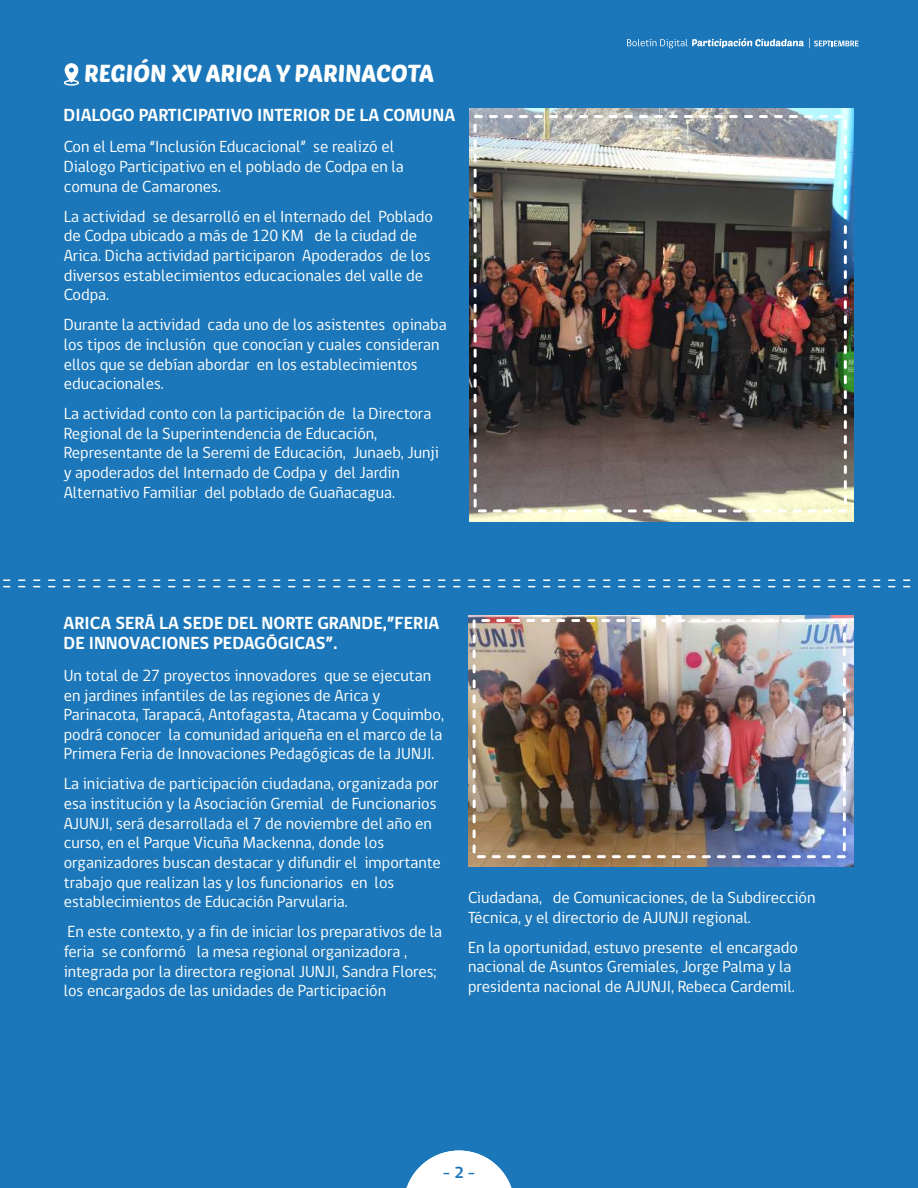
<style>
.page{position:relative;width:918px;height:1188px;background:#1b77b9}
.page>*{position:absolute;margin:0;border:0;box-sizing:border-box;transform-origin:0 0}
.t1{font:24px "Poetsen One";letter-spacing:-.005em;color:#fff}
.t2{font:700 18px/19.6px "gob CL";color:#fff}
.t3{font:16.5px/19.6px "gob CL";color:#fff}
.t4{font:700 16.5px "gob CL";color:#1b77b9}
</style>
<div class="page">
<img style="left:470px;top:109px;width:384px;height:412px">
<svg style="left:64px;top:63px;width:15px;height:19px"></svg>
<div style="left:64px;top:80px;width:15px;height:6px;border:2px solid #fff;border-radius:50%"></div>
<svg style="left:406px;top:1151px;width:106px;height:37px"></svg>
<svg style="left:3px;top:579px;width:908px;height:8px"></svg>
<div style="left:474px;top:115px;width:373px;height:397px;border:3px dashed #fff"></div>
<img style="left:468px;top:616px;width:385px;height:251px">
<div style="left:473px;top:619px;width:373px;height:239px;border:3px dashed #fff"></div>
<svg style="left:627px;top:38px;width:232px;height:10px"></svg>
<h1 class="t1" style="left:84px;top:58px;width:351px">REGIÓN XV ARICA Y PARINACOTA</h1>
<p class="t2" style="left:64px;top:106px;width:393px">DIALOGO PARTICIPATIVO INTERIOR DE LA COMUNA</p>
<p class="t3" style="left:64px;top:138px;width:342px">Con el Lema “Inclusión Educacional” se realizó el<br>Dialogo Participativo en el poblado de Codpa en la comuna de Camarones.</p>
<p class="t3" style="left:64px;top:207px;width:371px">La actividad se desarrolló en el Internado del Poblado de Codpa ubicado a más de 120 KM de la ciudad de Arica. Dicha actividad participaron Apoderados de los diversos establecimientos educacionales del valle de Codpa.</p>
<p class="t3" style="left:64px;top:315px;width:384px">Durante la actividad cada uno de los asistentes opinaba los tipos de inclusión que conocían y cuales consideran ellos que se debían abordar en los establecimientos educacionales.</p>
<p class="t3" style="left:64px;top:404px;width:377px">La actividad conto con la participación de la Directora Regional de la Superintendencia de Educación, Representante de la Seremi de Educación, Junaeb, Junji y apoderados del Internado de Codpa y del Jardin Alternativo Familiar del poblado de Guañacagua.</p>
<p class="t2" style="left:64px;top:614px;width:377px">ARICA SERÁ LA SEDE DEL NORTE GRANDE,”FERIA<br>DE INNOVACIONES PEDAGÓGICAS”.</p>
<p class="t3" style="left:64px;top:666px;width:382px">Un total de 27 proyectos innovadores que se ejecutan en jardines infantiles de las regiones de Arica y Parinacota, Tarapacá, Antofagasta, Atacama y Coquimbo, podrá conocer la comunidad ariqueña en el marco de la Primera Feria de Innovaciones Pedagógicas de la JUNJI.</p>
<p class="t3" style="left:64px;top:775px;width:379px">La iniciativa de participación ciudadana, organizada por esa institución y la Asociación Gremial de Funcionarios AJUNJI, será desarrollada el 7 de noviembre del año en curso, en el Parque Vicuña Mackenna, donde los organizadores buscan destacar y difundir el importante trabajo que realizan las y los funcionarios en los establecimientos de Educación Parvularia.</p>
<p class="t3" style="left:64px;top:922px;width:380px">En este contexto, y a fin de iniciar los preparativos de la feria se conformó la mesa regional organizadora , integrada por la directora regional JUNJI, Sandra Flores; los encargados de las unidades de Participación</p>
<p class="t3" style="left:468px;top:888px;width:349px">Ciudadana, de Comunicaciones, de la Subdirección<br>Técnica, y el directorio de AJUNJI regional.</p>
<p class="t3" style="left:468px;top:938px;width:331px">En la oportunidad, estuvo presente el encargado nacional de Asuntos Gremiales, Jorge Palma y la presidenta nacional de AJUNJI, Rebeca Cardemil.</p>
<p class="t4" style="left:443px;top:1162px;width:34px">- 2 -</p>
</div>
